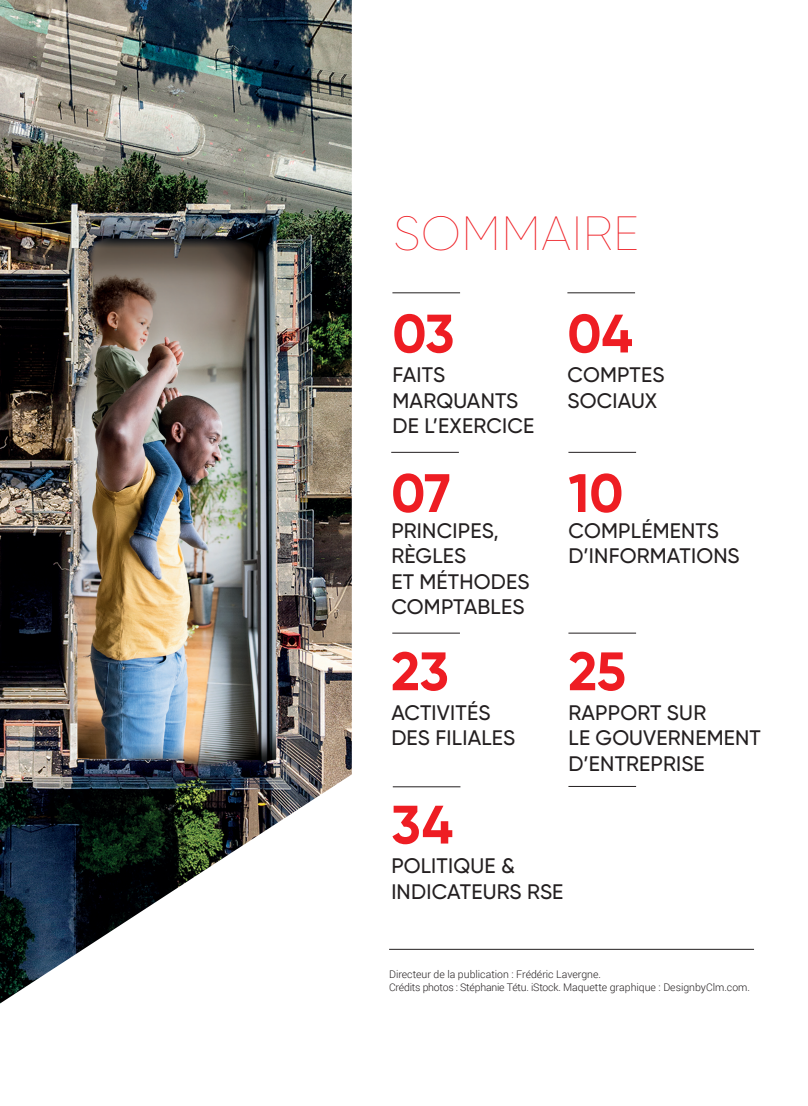
<style>
.page{position:relative;width:808px;height:1106px;background:#fff}
.page>*{position:absolute;margin:0;border:0;box-sizing:border-box;transform-origin:0 0}
.t1{font:700 54px "Gilroy";letter-spacing:-.01em;color:#ee1d23}
.t2{font:100 48px "Gilroy";letter-spacing:.01em;color:#ee1d23}
.t3{font:500 21px/25.5px "Gilroy";letter-spacing:.01em;color:#231f20}
.t4{font:300 10.5px/13.5px "Roboto";color:#231f20}
</style>
<div class="page">
<img style="left:0;top:0;width:352px;height:1003px">
<hr style="left:392px;top:292px;width:68px;height:1px;background:#231f20">
<hr style="left:392px;top:632px;width:68px;height:1px;background:#231f20">
<hr style="left:567px;top:292px;width:68px;height:1px;background:#231f20">
<hr style="left:391px;top:452px;width:68px;height:1px;background:#231f20">
<hr style="left:568px;top:452px;width:68px;height:1px;background:#231f20">
<hr style="left:568px;top:632px;width:68px;height:1px;background:#231f20">
<hr style="left:568px;top:786px;width:68px;height:1px;background:#231f20">
<hr style="left:393px;top:786px;width:67px;height:1px;background:#231f20">
<hr style="left:389px;top:949px;width:365px;height:1px;background:#231f20">
<h2 class="t2" style="left:393px;top:204px;width:247px">SOMMAIRE</h2>
<h1 class="t1" style="left:392px;top:300px;width:63px">03</h1>
<p class="t3" style="left:392px;top:362px;width:143px">FAITS<br>MARQUANTS<br>DE L’EXERCICE</p>
<h1 class="t1" style="left:391px;top:459px;width:61px">07</h1>
<p class="t3" style="left:391px;top:517px;width:140px">PRINCIPES,<br>RÈGLES<br>ET MÉTHODES<br>COMPTABLES</p>
<h1 class="t1" style="left:391px;top:637px;width:59px">23</h1>
<p class="t3" style="left:391px;top:699px;width:126px">ACTIVITÉS<br>DES FILIALES</p>
<h1 class="t1" style="left:567px;top:300px;width:67px">04</h1>
<p class="t3" style="left:567px;top:362px;width:98px">COMPTES<br>SOCIAUX</p>
<h1 class="t1" style="left:568px;top:459px;width:56px">10</h1>
<p class="t3" style="left:568px;top:517px;width:173px">COMPLÉMENTS<br>D’INFORMATIONS</p>
<h1 class="t1" style="left:568px;top:637px;width:59px">25</h1>
<p class="t3" style="left:568px;top:699px;width:194px">RAPPORT SUR<br>LE GOUVERNEMENT<br>D’ENTREPRISE</p>
<h1 class="t1" style="left:391px;top:791px;width:63px">34</h1>
<p class="t3" style="left:391px;top:853px;width:174px">POLITIQUE &amp;<br>INDICATEURS RSE</p>
<p class="t4" style="left:389px;top:966px;width:362px">Directeur de la publication : Frédéric Lavergne.<br>Crédits photos : Stéphanie Tétu. iStock. Maquette graphique : DesignbyClm.com.</p>
</div>
